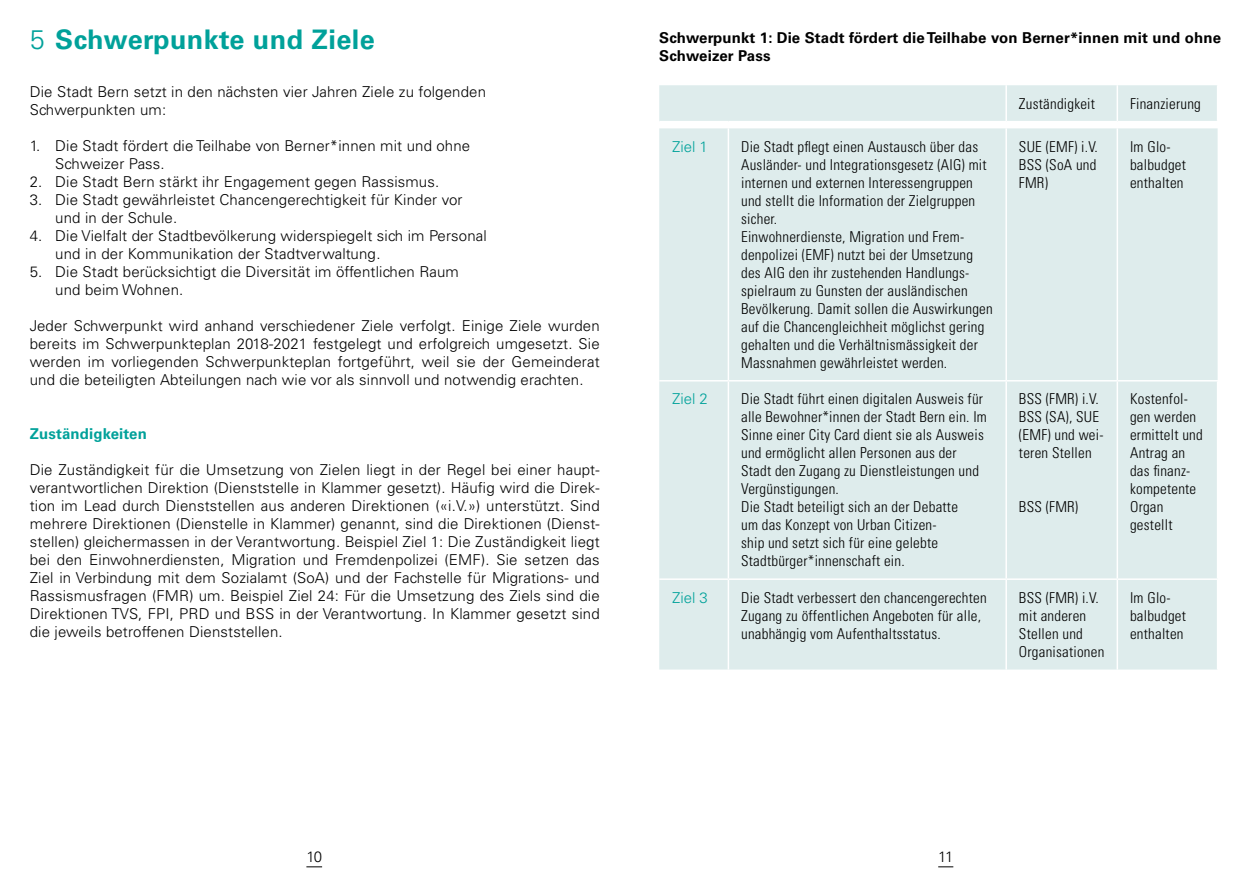
<style>
.page{position:relative;width:1259px;height:893px;background:#fff}
.page>*{position:absolute;margin:0;border:0;box-sizing:border-box;transform-origin:0 0}
.t1{font:700 27px "Univers LT Std";letter-spacing:.015em;color:#00a19a}
.t2{font:300 15px/18px "Univers LT Std";letter-spacing:.01em;color:#000}
.t3{font:300 condensed 15px/18px "Univers LT Std";letter-spacing:.015em;color:#000}
.t4{font:700 15px/18px "Univers LT Std";letter-spacing:.01em;color:#000}
.t5{font:700 15px "Univers LT Std";letter-spacing:.01em;color:#00a19a}
.t6{font:300 15px "Univers LT Std";color:#00a19a}
.s1{font-weight:300}
</style>
<div class="page">
<svg style="left:306px;top:866px;width:16px;height:1px"></svg>
<svg style="left:938px;top:866px;width:15px;height:1px"></svg>
<div style="left:659px;top:85px;width:557px;height:36px;background:#deecec"></div>
<hr style="left:1005px;top:85px;width:2px;height:36px;background:#fff">
<hr style="left:1116px;top:85px;width:2px;height:36px;background:#fff">
<div style="left:659px;top:128px;width:558px;height:542px;background:#deecec"></div>
<hr style="left:727px;top:128px;width:2px;height:252px;background:#fff">
<hr style="left:1005px;top:128px;width:2px;height:252px;background:#fff">
<hr style="left:1116px;top:128px;width:2px;height:252px;background:#fff">
<hr style="left:727px;top:382px;width:2px;height:196px;background:#fff">
<hr style="left:1005px;top:382px;width:2px;height:196px;background:#fff">
<hr style="left:1116px;top:382px;width:2px;height:196px;background:#fff">
<hr style="left:1216px;top:382px;width:2px;height:196px;background:#fff">
<hr style="left:659px;top:380px;width:69px;height:2px;background:#fff">
<hr style="left:728px;top:380px;width:278px;height:2px;background:#fff">
<hr style="left:1006px;top:380px;width:111px;height:2px;background:#fff">
<hr style="left:1117px;top:380px;width:101px;height:2px;background:#fff">
<hr style="left:659px;top:578px;width:69px;height:2px;background:#fff">
<hr style="left:728px;top:578px;width:278px;height:2px;background:#fff">
<hr style="left:1006px;top:578px;width:111px;height:2px;background:#fff">
<hr style="left:1117px;top:578px;width:101px;height:2px;background:#fff">
<hr style="left:727px;top:580px;width:2px;height:90px;background:#fff">
<hr style="left:1005px;top:580px;width:2px;height:90px;background:#fff">
<hr style="left:1116px;top:580px;width:2px;height:90px;background:#fff">
<hr style="left:1216px;top:580px;width:2px;height:90px;background:#fff">
<h1 class="t1" style="left:30px;top:24px;width:346px"><span class="s1">5</span> Schwerpunkte und Ziele</h1>
<p class="t2" style="left:30px;top:83px;width:458px">Die Stadt Bern setzt in den nächsten vier Jahren Ziele zu folgenden<br>Schwerpunkten um:</p>
<p class="t2" style="left:55px;top:137px;width:416px;text-indent:-26px">1. Die Stadt fördert die Teilhabe von Berner*innen mit und ohne<br>Schweizer Pass.</p>
<p class="t2" style="left:30px;top:173px;width:411px">2. Die Stadt Bern stärkt ihr Engagement gegen Rassismus.</p>
<p class="t2" style="left:55px;top:191px;width:409px;text-indent:-26px">3. Die Stadt gewährleistet Chancengerechtigkeit für Kinder vor und in der Schule.</p>
<p class="t2" style="left:55px;top:227px;width:433px;text-indent:-26px">4. Die Vielfalt der Stadtbevölkerung widerspiegelt sich im Personal und in der Kommunikation der Stadtverwaltung.</p>
<p class="t2" style="left:55px;top:263px;width:405px;text-indent:-26px">5. Die Stadt berücksichtigt die Diversität im öffentlichen Raum und beim Wohnen.</p>
<p class="t2" style="left:30px;top:317px;width:571px;text-align:justify">Jeder Schwerpunkt wird anhand verschiedener Ziele verfolgt. Einige Ziele wurden bereits im Schwerpunkteplan 2018-2021 festgelegt und erfolgreich umgesetzt. Sie werden im vorliegenden Schwerpunkteplan fortgeführt, weil sie der Gemeinderat und die beteiligten Abteilungen nach wie vor als sinnvoll und notwendig erachten.</p>
<p class="t5" style="left:30px;top:425px;width:119px">Zuständigkeiten</p>
<p class="t2" style="left:30px;top:461px;width:571px;text-align:justify">Die Zuständigkeit für die Umsetzung von Zielen liegt in der Regel bei einer haupt&shy;verantwortlichen Direktion (Dienststelle in Klammer gesetzt). Häufig wird die Direk&shy;tion im Lead durch Dienststellen aus anderen Direktionen («i.V.») unterstützt. Sind mehrere Direktionen (Dienstelle in Klammer) genannt, sind die Direktionen (Dienst&shy;stellen) gleichermassen in der Verantwortung. Beispiel Ziel 1: Die Zuständigkeit liegt bei den Einwohnerdiensten, Migration und Fremdenpolizei (EMF). Sie setzen das Ziel in Verbindung mit dem Sozialamt (SoA) und der Fachstelle für Migrations- und Rassismusfragen (FMR) um. Beispiel Ziel 24: Für die Umsetzung des Ziels sind die Direktionen TVS, FPI, PRD und BSS in der Verantwortung. In Klammer gesetzt sind die jeweils betroffenen Dienststellen.</p>
<p class="t4" style="left:659px;top:29px;width:563px">Schwerpunkt 1: Die Stadt fördert die Teilhabe von Berner*innen mit und ohne<br>Schweizer Pass</p>
<p class="t3" style="left:1019px;top:95px;width:77px">Zuständigkeit</p>
<p class="t3" style="left:1130px;top:95px;width:72px">Finanzierung</p>
<p class="t6" style="left:672px;top:138px;width:37px">Ziel 1</p>
<p class="t3" style="left:741px;top:138px;width:253px">Die Stadt pflegt einen Austausch über das Ausländer- und Integrationsgesetz (AIG) mit internen und externen Interessengruppen und stellt die Information der Zielgruppen sicher.<br>Einwohnerdienste, Migration und Frem&shy;denpolizei (EMF) nutzt bei der Umsetzung des AIG den ihr zustehenden Handlungs&shy;spielraum zu Gunsten der ausländischen Bevölkerung. Damit sollen die Auswirkungen auf die Chancengleichheit möglichst gering gehalten und die Verhältnismässigkeit der Massnahmen gewährleistet werden.</p>
<p class="t3" style="left:1019px;top:138px;width:80px;text-align:justify">SUE (EMF) i.V.<br>BSS (SoA und FMR)</p>
<p class="t3" style="left:1130px;top:138px;width:57px">Im Glo&shy;balbudget enthalten</p>
<p class="t6" style="left:672px;top:390px;width:37px">Ziel 2</p>
<p class="t3" style="left:741px;top:390px;width:247px">Die Stadt führt einen digitalen Ausweis für alle Bewohner*innen der Stadt Bern ein. Im Sinne einer City Card dient sie als Ausweis und ermöglicht allen Personen aus der Stadt den Zugang zu Dienstleistungen und Vergünstigungen.<br>Die Stadt beteiligt sich an der Debatte<br>um das Konzept von Urban Citizen-<br>ship und setzt sich für eine gelebte Stadtbürger*innenschaft ein.</p>
<p class="t3" style="left:1019px;top:390px;width:86px">BSS (FMR) i.V.<br>BSS (SA), SUE (EMF) und wei&shy;teren Stellen</p>
<p class="t3" style="left:1130px;top:390px;width:74px">Kostenfol&shy;gen werden ermittelt und<br>Antrag an das finanz&shy;kompetente<br>Organ gestellt</p>
<p class="t3" style="left:1019px;top:498px;width:61px">BSS (FMR)</p>
<p class="t6" style="left:672px;top:588px;width:37px">Ziel 3</p>
<p class="t3" style="left:741px;top:588px;width:247px">Die Stadt verbessert den chancengerechten<br>Zugang zu öffentlichen Angeboten für alle, unabhängig vom Aufenthaltsstatus.</p>
<p class="t3" style="left:1019px;top:588px;width:87px">BSS (FMR) i.V. mit anderen<br>Stellen und<br>Organisationen</p>
<p class="t3" style="left:1130px;top:588px;width:57px">Im Glo&shy;balbudget enthalten</p>
<p class="t2" style="left:306px;top:848px;width:17px">10</p>
<p class="t2" style="left:938px;top:848px;width:17px">11</p>
</div>
